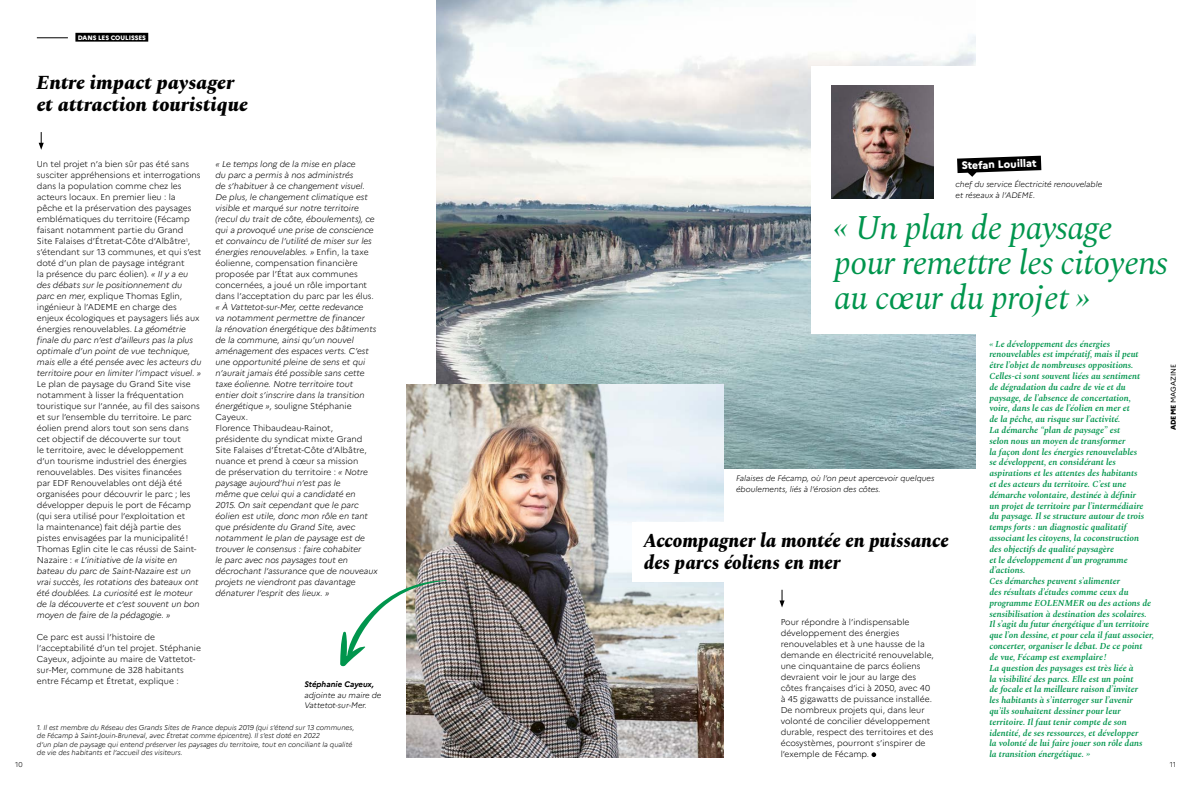
<style>
.page{position:relative;width:1191px;height:794px;background:#fff}
.page>*{position:absolute;margin:0;border:0;box-sizing:border-box;transform-origin:0 0}
.t1{font:italic 34px/35px "Spectral";letter-spacing:-.02em;color:#00954d}
.t2{font:italic 800 20px/22px "Spectral";color:#000;scale:.94 1}
.t3{font:italic 800 20px/22px "Spectral";color:#000}
.t4{font:800 10.7px "Marianne";color:#fff}
.t5{font:italic 600 9px/10.8px "Spectral";color:#00954d}
.t6{font:300 8.5px/11px "Marianne";color:#000}
.t7{font:italic 300 8.5px/11px "Marianne";color:#000}
.t8{font:italic 300 8px/10.5px "Marianne";color:#000}
.t9{font:italic 700 8px "Marianne";letter-spacing:-.005em;color:#000}
.t10{font:italic 300 7px/8.4px "Marianne";color:#000}
.t11{font:7px "Marianne";color:#000}
.t12{font:300 7px "Marianne";color:#000}
.t13{font:800 6.4px "Marianne";letter-spacing:-.01em;color:#fff}
.s1{font-style:italic}
.s2{font-style:normal}
.s3{font-weight:800}
</style>
<div class="page">
<img style="left:437px;top:0;width:538px;height:468px">
<div style="left:811px;top:67px;width:286px;height:267px;background:#fff"></div>
<img style="left:831px;top:86px;width:102px;height:112px">
<hr style="left:37px;top:38px;width:31px;height:1px;background:#000">
<div style="left:75px;top:33px;width:73px;height:9px;background:#000"></div>
<svg style="left:957px;top:155px;width:85px;height:22px"></svg>
<img style="left:406px;top:384px;width:317px;height:373px">
<svg style="left:871px;top:752px;width:5px;height:5px"></svg>
<div style="left:632px;top:522px;width:285px;height:60px;background:#fff"></div>
<svg style="left:340px;top:580px;width:107px;height:87px"></svg>
<svg style="left:39px;top:132px;width:5px;height:18px"></svg>
<svg style="left:779px;top:590px;width:5px;height:17px"></svg>
<p class="t13" style="left:78px;top:32px;width:70px">DANS LES COULISSES</p>
<h2 class="t3" style="left:37px;top:70px;width:212px">Entre impact paysager et attraction touristique</h2>
<p class="t6" style="left:37px;top:158px;width:154px">Un tel projet n’a bien sûr pas été sans</p>
<p class="t4" style="left:961px;top:157px;width:77px;rotate:-2deg">Stefan Louillat</p>
<p class="t6" style="left:37px;top:169px;width:166px">susciter appréhensions et interrogations dans la population comme chez les acteurs locaux. En premier lieu : la pêche et la préservation des paysages emblématiques du territoire (Fécamp faisant notamment partie du Grand<br>Site Falaises d’Étretat-Côte d’Albâtre<sup>1</sup>, s’étendant sur 13 communes, et qui s’est doté d’un plan de paysage intégrant<br>la présence du parc éolien). <span class="s1">« II y a eu des débats sur le positionnement du parc en mer,</span> explique Thomas Eglin, ingénieur à l’ADEME en charge des enjeux écologiques et paysagers liés aux énergies renouvelables. <span class="s1">La géométrie finale du parc n’est d’ailleurs pas la plus optimale d’un point de vue technique, mais elle a été pensée avec les acteurs du territoire pour en limiter l’impact visuel. »</span></p>
<p class="t6" style="left:37px;top:378px;width:164px">Le plan de paysage du Grand Site vise notamment à lisser la fréquentation touristique sur l’année, au fil des saisons et sur l’ensemble du territoire. Le parc éolien prend alors tout son sens dans cet objectif de découverte sur tout<br>le territoire, avec le développement d’un tourisme industriel des énergies renouvelables. Des visites financées<br>par EDF Renouvelables ont déjà été organisées pour découvrir le parc ; les développer depuis le port de Fécamp (qui sera utilisé pour l’exploitation et<br>la maintenance) fait déjà partie des pistes envisagées par la municipalité !<br>Thomas Eglin cite le cas réussi de Saint-Nazaire : <span class="s1">« L’initiative de la visite en bateau du parc de Saint-Nazaire est un vrai succès, les rotations des bateaux ont été doublées. La curiosité est le moteur de la découverte et c’est souvent un bon moyen de faire de la pédagogie. »</span></p>
<p class="t6" style="left:37px;top:631px;width:166px">Ce parc est aussi l’histoire de l’acceptabilité d’un tel projet. Stéphanie Cayeux, adjointe au maire de Vattetot&shy;sur-Mer, commune de 328 habitants entre Fécamp et Étretat, explique :</p>
<p class="t7" style="left:215px;top:158px;width:161px">« Le temps long de la mise en place<br>du parc a permis à nos administrés<br>de s’habituer à ce changement visuel.<br>De plus, le changement climatique est visible et marqué sur notre territoire (recul du trait de côte, éboulements), ce qui a provoqué une prise de conscience et convaincu de l’utilité de miser sur les énergies renouvelables. » <span class="s2">Enfin, la taxe éolienne, compensation financière proposée par l’État aux communes concernées, a joué un rôle important dans l’acceptation du parc par les élus.</span></p>
<p class="t7" style="left:215px;top:301px;width:164px">« À Vattetot-sur-Mer, cette redevance<br>va notamment permettre de financer<br>la rénovation énergétique des bâtiments de la commune, ainsi qu’un nouvel aménagement des espaces verts. C’est une opportunité pleine de sens et qui n’aurait jamais été possible sans cette taxe éolienne. Notre territoire tout entier doit s’inscrire dans la transition énergétique », <span class="s2">souligne Stéphanie Cayeux.<br>Florence Thibaudeau-Rainot, présidente du syndicat mixte Grand Site Falaises d’Étretat-Côte d’Albâtre, nuance et prend à cœur sa mission<br>de préservation du territoire :</span> « Notre paysage aujourd’hui n’est pas le<br>même que celui qui a candidaté en 2015. On sait cependant que le parc éolien est utile, donc mon rôle en tant que présidente du Grand Site, avec notamment le plan de paysage est de trouver le consensus : faire cohabiter<br>le parc avec nos paysages tout en décrochant l’assurance que de nouveaux projets ne viendront pas davantage dénaturer l’esprit des lieux. »</p>
<p class="t8" style="left:955px;top:178px;width:148px">chef du service Électricité renouvelable et réseaux à l’ADEME.</p>
<h1 class="t1" style="left:834px;top:208px;width:335px">« Un plan de paysage pour remettre les citoyens au cœur du projet »</h1>
<p class="t5" style="left:989px;top:337px;width:166px">« Le développement des énergies renouvelables est impératif, mais il peut être l’objet de nombreuses oppositions.<br>Celles-ci sont souvent liées au sentiment<br>de dégradation du cadre de vie et du paysage, de l’absence de concertation,<br>voire, dans le cas de l’éolien en mer et<br>de la pêche, au risque sur l’activité.<br>La démarche “plan de paysage” est<br>selon nous un moyen de transformer<br>la façon dont les énergies renouvelables<br>se développent, en considérant les aspirations et les attentes des habitants<br>et des acteurs du territoire. C’est une démarche volontaire, destinée à définir<br>un projet de territoire par l’intermédiaire du paysage. Il se structure autour de trois temps forts : un diagnostic qualitatif associant les citoyens, la coconstruction<br>des objectifs de qualité paysagère<br>et le développement d’un programme d’actions.<br>Ces démarches peuvent s’alimenter<br>des résultats d’études comme ceux du programme EOLENMER ou des actions de sensibilisation à destination des scolaires.<br>Il s’agit du futur énergétique d’un territoire que l’on dessine, et pour cela il faut associer, concerter, organiser le débat. De ce point<br>de vue, Fécamp est exemplaire !<br>La question des paysages est très liée à<br>la visibilité des parcs. Elle est un point<br>de focale et la meilleure raison d’inviter<br>les habitants à s’interroger sur l’avenir qu’ils souhaitent dessiner pour leur territoire. Il faut tenir compte de son identité, de ses ressources, et développer<br>la volonté de lui faire jouer son rôle dans<br>la transition énergétique. »</p>
<p class="t11" style="left:1168px;top:430px;width:68px;rotate:-90deg"><span class="s3">ADEME</span> MAGAZINE</p>
<p class="t8" style="left:736px;top:472px;width:200px">Falaises de Fécamp, où l’on peut apercevoir quelques éboulements, liés à l’érosion des côtes.</p>
<h2 class="t2" style="left:644px;top:528px;width:326px">Accompagner la montée en puissance des parcs éoliens en mer</h2>
<p class="t6" style="left:780px;top:615px;width:155px">Pour répondre à l’indispensable développement des énergies renouvelables et à une hausse de la demande en électricité renouvelable, une cinquantaine de parcs éoliens devraient voir le jour au large des côtes françaises d’ici à 2050, avec 40 à 45 gigawatts de puissance installée.<br>De nombreux projets qui, dans leur volonté de concilier développement durable, respect des territoires et des écosystèmes, pourront s’inspirer de l’exemple de Fécamp.</p>
<p class="t9" style="left:304px;top:678px;width:71px">Stéphanie Cayeux,</p>
<p class="t8" style="left:304px;top:689px;width:79px">adjointe au maire de<br>Vattetot-sur-Mer.</p>
<p class="t10" style="left:37px;top:722px;width:319px">1. Il est membre du Réseau des Grands Sites de France depuis 2019 (qui s’étend sur 13 communes, de Fécamp à Saint-Jouin-Bruneval, avec Étretat comme épicentre). Il s’est doté en 2022<br>d’un plan de paysage qui entend préserver les paysages du territoire, tout en conciliant la qualité de vie des habitants et l’accueil des visiteurs.</p>
<p class="t12" style="left:15px;top:759px;width:9px">10</p>
<p class="t12" style="left:1169px;top:759px;width:8px">11</p>
</div>
